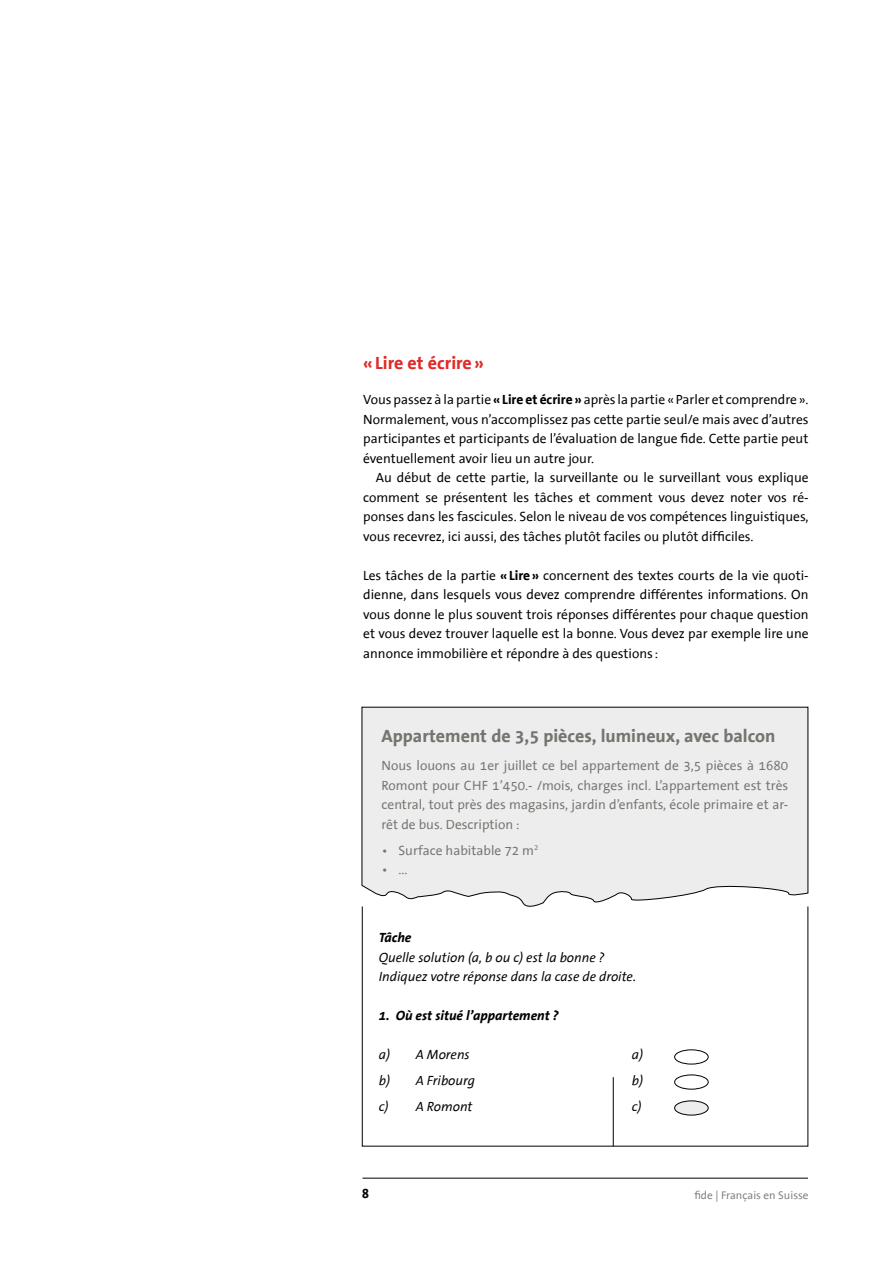
<style>
.page{position:relative;width:893px;height:1263px;background:#fff}
.page>*{position:absolute;margin:0;border:0;box-sizing:border-box;transform-origin:0 0}
.t1{font:700 18px "The Sans Office";color:#777470}
.t2{font:700 18px "The Sans Office";color:#df2b2a}
.t3{font:13.5px/19.5px "The Sans Office";color:#000;text-align:justify}
.t4{font:13.5px/19.5px "The Sans Office";color:#777470;text-align:justify}
.t5{font:italic 13.5px/19.5px "The Sans Office";color:#000}
.t6{font:italic 700 13.5px "The Sans Office";color:#000}
.t7{font:700 13.5px "The Sans Office";color:#000}
.t8{font:11.25px "The Sans Office";color:#817e7b}
.s1{font-weight:700}
</style>
<div class="page">
<svg style="left:361px;top:707px;width:447px;height:203px"></svg>
<hr style="left:613px;top:1077px;width:1px;height:69px;background:#000">
<div style="left:674px;top:1049px;width:34px;height:15px;border:1px solid #000;border-radius:50%"></div>
<div style="left:674px;top:1075px;width:34px;height:14px;border:1px solid #000;border-radius:50%"></div>
<div style="left:675px;top:1101px;width:33px;height:14px;background:#ededed;border-radius:50%"></div>
<div style="left:674px;top:1101px;width:34px;height:14px;border:1px solid #000;border-radius:50%"></div>
<hr style="left:362px;top:1178px;width:446px;height:1px;background:#000">
<h1 class="t2" style="left:363px;top:354px;width:122px">«Lire et écrire»</h1>
<p class="t3" style="left:363px;top:390px;width:447px">Vous passez à la partie <span class="s1">«Lire et écrire»</span> après la partie «Parler et comprendre».<br>Normalement, vous n’accomplissez pas cette partie seul/e mais avec d’autres participantes et participants de l’évaluation de langue fide. Cette partie peut éventuellement avoir lieu un autre jour.</p>
<p class="t3" style="left:363px;top:468px;width:447px;text-indent:13px">Au début de cette partie, la surveillante ou le surveillant vous explique comment se présentent les tâches et comment vous devez noter vos ré&shy;ponses dans les fascicules. Selon le niveau de vos compétences linguistiques, vous recevrez, ici aussi, des tâches plutôt faciles ou plutôt difficiles.</p>
<p class="t3" style="left:363px;top:566px;width:447px">Les tâches de la partie <span class="s1">«Lire»</span> concernent des textes courts de la vie quoti&shy;dienne, dans lesquels vous devez comprendre différentes informations. On vous donne le plus souvent trois réponses différentes pour chaque question et vous devez trouver laquelle est la bonne. Vous devez par exemple lire une annonce immobilière et répondre à des questions :</p>
<h1 class="t1" style="left:381px;top:727px;width:395px">Appartement de 3,5 pièces, lumineux, avec balcon</h1>
<p class="t4" style="left:381px;top:757px;width:408px">Nous louons au 1er juillet ce bel appartement de 3,5 pièces à 1680<br>Romont pour CHF 1’450.- /mois, charges incl. L’appartement est très central, tout près des magasins, jardin d’enfants, école primaire et ar&shy;rêt de bus. Description :</p>
<p class="t4" style="left:381px;top:841px;width:159px">• Surface habitable 72 m<sup>2</sup></p>
<p class="t4" style="left:381px;top:861px;width:28px">• ...</p>
<p class="t6" style="left:379px;top:931px;width:34px">Tâche</p>
<p class="t5" style="left:379px;top:948px;width:259px">Quelle solution (a, b ou c) est la bonne ?<br>Indiquez votre réponse dans la case de droite.</p>
<p class="t6" style="left:379px;top:1009px;width:181px">1. Où est situé l’appartement ?</p>
<p class="t5" style="left:379px;top:1046px;width:93px">a) A Morens</p>
<p class="t5" style="left:632px;top:1046px;width:13px">a)</p>
<p class="t5" style="left:379px;top:1071px;width:98px">b) A Fribourg</p>
<p class="t5" style="left:632px;top:1071px;width:13px">b)</p>
<p class="t5" style="left:379px;top:1097px;width:95px">c) A Romont</p>
<p class="t5" style="left:632px;top:1097px;width:11px">c)</p>
<p class="t7" style="left:362px;top:1186px;width:9px">8</p>
<p class="t8" style="left:694px;top:1189px;width:116px">fide | Français en Suisse</p>
</div>
